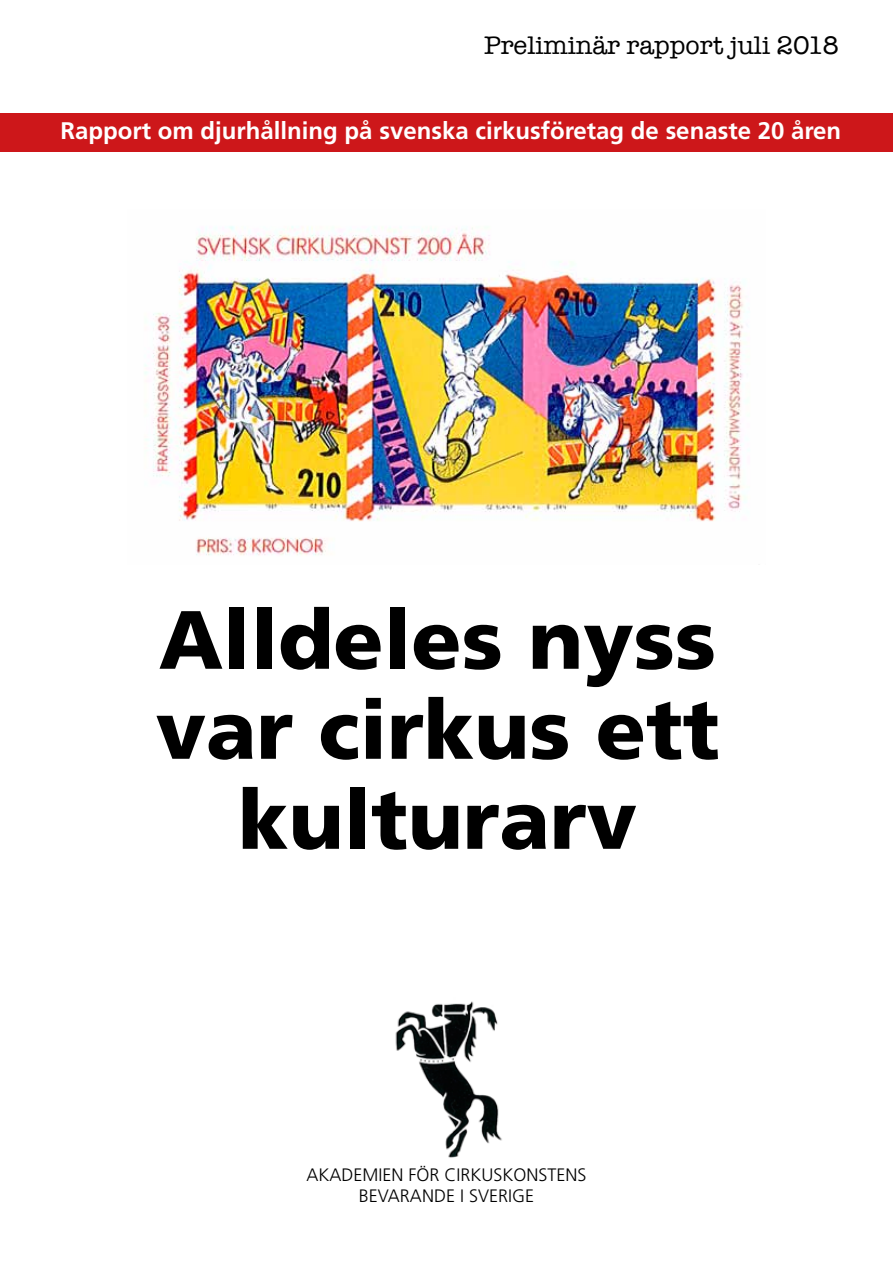
<style>
.page{position:relative;width:893px;height:1263px;background:#fff}
.page>*{position:absolute;margin:0;border:0;box-sizing:border-box;transform-origin:0 0}
.t1{font:900 82.5px/90px "Frutiger";color:#000;text-align:center}
.t2{font:26.1px "American Typewriter";color:#000}
.t3{font:700 24px "Frutiger";color:#fff}
.t4{font:300 18px/21.6px "Frutiger";color:#000;text-align:center}
</style>
<div class="page">
<div style="left:0;top:113px;width:893px;height:38px;background:#cd171a"></div>
<img style="left:144px;top:226px;width:602px;height:330px">
<img style="left:395px;top:1001px;width:107px;height:157px">
<p class="t2" style="left:484px;top:25px;width:356px">Preliminär rapport juli 2018</p>
<p class="t3" style="left:61px;top:117px;width:782px">Rapport om djurhållning på svenska cirkusföretag de senaste 20 åren</p>
<h1 class="t1" style="left:156px;top:593px;width:565px">Alldeles nyss var cirkus ett kulturarv</h1>
<p class="t4" style="left:306px;top:1164px;width:282px">AKADEMIEN FÖR CIRKUSKONSTENS<br>BEVARANDE I SVERIGE</p>
</div>
